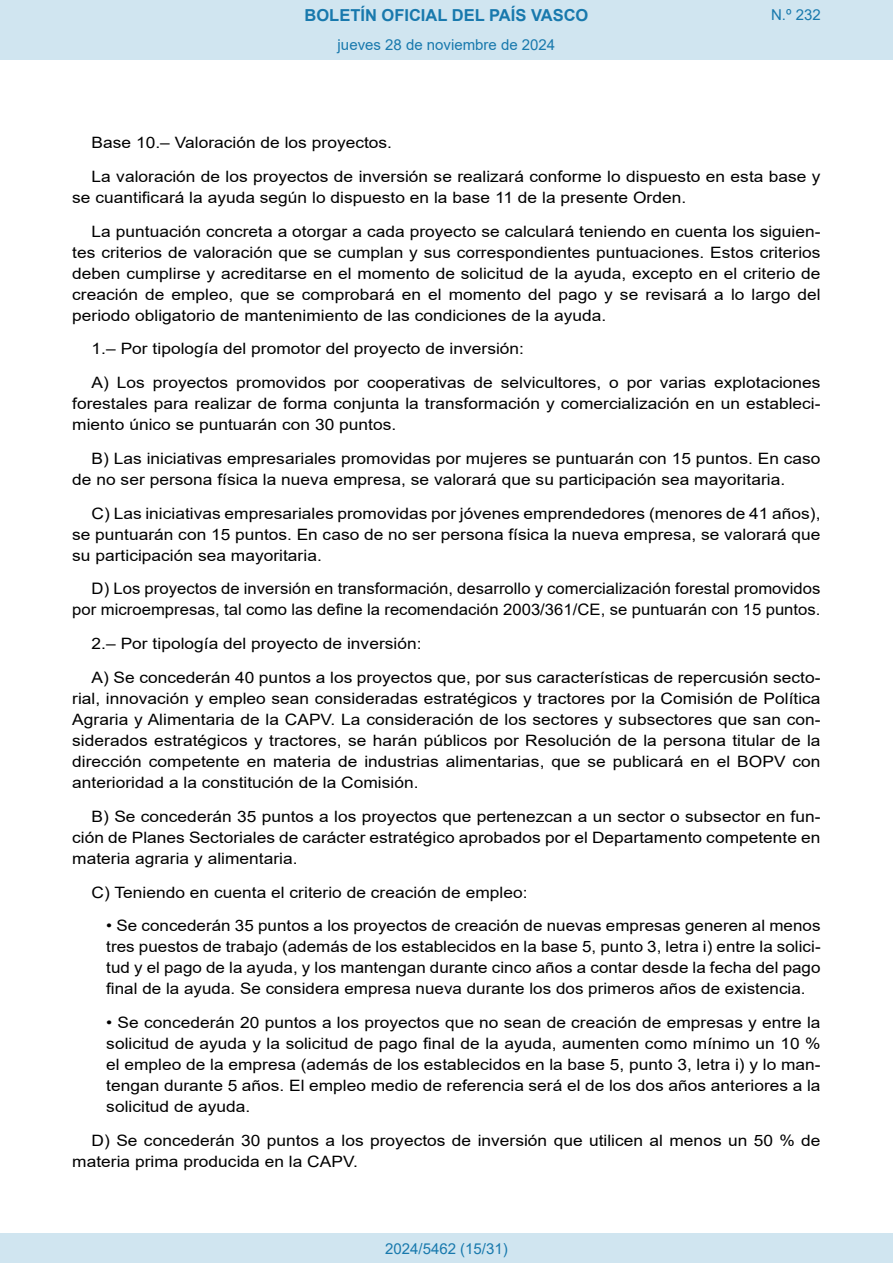
<style>
.page{position:relative;width:893px;height:1263px;background:#fff}
.page>*{position:absolute;margin:0;border:0;box-sizing:border-box;transform-origin:0 0}
.t1{font:700 16.5px "Arial";color:#1879ad}
.BOPVDetalle{font:15.9px/21px "Arial";color:#000;text-align:right;scale:1.05 1}
.BOPVDetalle-2{font:15.6px/21px "Arial";color:#000;text-align:justify;scale:1.11 1}
.BOPVDetalle1{font:15.6px/21px "Arial";color:#000;text-align:justify;scale:1.11 1}
.BOPVDetalle1-2{font:15.6px/21px "Arial";color:#000;text-align:justify;scale:1.08 1}
.Paginacion_Centro{font:15px "Arial";color:#1879ad}
</style>
<div class="page">
<div style="left:0;top:0;width:893px;height:60px;background:#d0e5f0"></div>
<div style="left:0;top:1233px;width:893px;height:30px;background:#d0e5f0"></div>
<p class="t1" style="left:305px;top:3px;width:285px">BOLETÍN OFICIAL DEL PAÍS VASCO</p>
<p class="Paginacion_Centro" style="left:338px;top:35px;width:219px">jueves 28 de noviembre de 2024</p>
<p class="Paginacion_Centro" style="left:771px;top:5px;width:51px">N.º 232</p>
<p class="BOPVDetalle-2" style="left:92px;top:132px;width:272px">Base 10.– Valoración de los proyectos.</p>
<p class="BOPVDetalle-2" style="left:72px;top:166px;width:676px;text-indent:19px">La valoración de los proyectos de inversión se realizará conforme lo dispuesto en esta base y se cuantificará la ayuda según lo dispuesto en la base 11 de la presente Orden.</p>
<p class="BOPVDetalle-2" style="left:72px;top:221px;width:676px;text-indent:19px">La puntuación concreta a otorgar a cada proyecto se calculará teniendo en cuenta los siguien&shy;tes criterios de valoración que se cumplan y sus correspondientes puntuaciones. Estos criterios deben cumplirse y acreditarse en el momento de solicitud de la ayuda, excepto en el criterio de creación de empleo, que se comprobará en el momento del pago y se revisará a lo largo del periodo obligatorio de mantenimiento de las condiciones de la ayuda.</p>
<p class="BOPVDetalle-2" style="left:92px;top:338px;width:391px">1.– Por tipología del promotor del proyecto de inversión:</p>
<p class="BOPVDetalle-2" style="left:72px;top:372px;width:676px;text-indent:19px">A) Los proyectos promovidos por cooperativas de selvicultores, o por varias explotaciones forestales para realizar de forma conjunta la transformación y comercialización en un estableci&shy;miento único se puntuarán con 30 puntos.</p>
<p class="BOPVDetalle-2" style="left:72px;top:448px;width:676px;text-indent:19px">B) Las iniciativas empresariales promovidas por mujeres se puntuarán con 15 puntos. En caso de no ser persona física la nueva empresa, se valorará que su participación sea mayoritaria.</p>
<p class="BOPVDetalle-2" style="left:72px;top:503px;width:676px;text-indent:19px">C) Las iniciativas empresariales promovidas por jóvenes emprendedores (menores de 41 años), se puntuarán con 15 puntos. En caso de no ser persona física la nueva empresa, se valorará que su participación sea mayoritaria.</p>
<p class="BOPVDetalle" style="left:72px;top:578px;width:714px">D) Los proyectos de inversión en transformación, desarrollo y comercialización forestal promovidos por microempresas, tal como las define la recomendación 2003/361/CE, se puntuarán con 15 puntos.</p>
<p class="BOPVDetalle-2" style="left:92px;top:633px;width:299px">2.– Por tipología del proyecto de inversión:</p>
<p class="BOPVDetalle-2" style="left:72px;top:667px;width:676px;text-indent:19px">A) Se concederán 40 puntos a los proyectos que, por sus características de repercusión secto&shy;rial, innovación y empleo sean consideradas estratégicos y tractores por la Comisión de Política Agraria y Alimentaria de la CAPV. La consideración de los sectores y subsectores que san con&shy;siderados estratégicos y tractores, se harán públicos por Resolución de la persona titular de la dirección competente en materia de industrias alimentarias, que se publicará en el BOPV con anterioridad a la constitución de la Comisión.</p>
<p class="BOPVDetalle-2" style="left:72px;top:806px;width:676px;text-indent:19px">B) Se concederán 35 puntos a los proyectos que pertenezcan a un sector o subsector en fun&shy;ción de Planes Sectoriales de carácter estratégico aprobados por el Departamento competente en materia agraria y alimentaria.</p>
<p class="BOPVDetalle-2" style="left:92px;top:881px;width:394px">C) Teniendo en cuenta el criterio de creación de empleo:</p>
<p class="BOPVDetalle1-2" style="left:106px;top:915px;width:663px">• Se concederán 35 puntos a los proyectos de creación de nuevas empresas generen al menos tres puestos de trabajo (además de los establecidos en la base 5, punto 3, letra i) entre la solici&shy;tud y el pago de la ayuda, y los mantengan durante cinco años a contar desde la fecha del pago final de la ayuda. Se considera empresa nueva durante los dos primeros años de existencia.</p>
<p class="BOPVDetalle1" style="left:106px;top:1012px;width:645px">• Se concederán 20 puntos a los proyectos que no sean de creación de empresas y entre la solicitud de ayuda y la solicitud de pago final de la ayuda, aumenten como mínimo un 10 % el empleo de la empresa (además de los establecidos en la base 5, punto 3, letra i) y lo man&shy;tengan durante 5 años. El empleo medio de referencia será el de los dos años anteriores a la solicitud de ayuda.</p>
<p class="BOPVDetalle-2" style="left:72px;top:1130px;width:676px;text-indent:19px">D) Se concederán 30 puntos a los proyectos de inversión que utilicen al menos un 50 % de materia prima producida en la CAPV.</p>
<p class="Paginacion_Centro" style="left:385px;top:1238px;width:124px">2024/5462 (15/31)</p>
</div>
